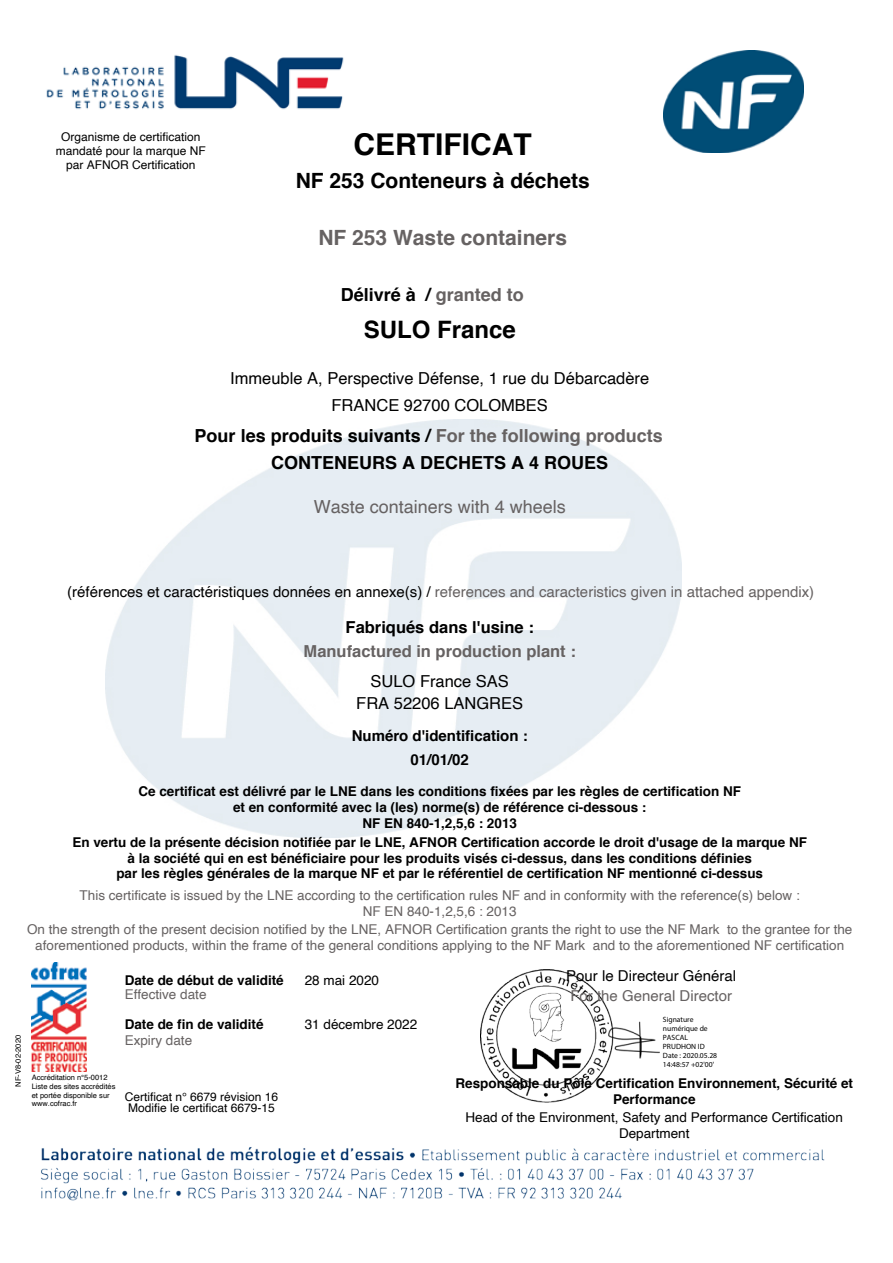
<style>
.page{position:relative;width:893px;height:1263px;background:#fff}
.page>*{position:absolute;margin:0;border:0;box-sizing:border-box;transform-origin:0 0}
.t1{font:700 30px "Helvetica";color:#000}
.t2{font:700 24px "Helvetica";color:#000}
.t3{font:700 21px "Helvetica";color:#000}
.t4{font:700 21px "Helvetica";color:#666262}
.t5{font:700 18px/27px "Helvetica";color:#000}
.t6{font:18px "Helvetica";color:#666262}
.t7{font:16.5px/27px "Helvetica";color:#000;text-align:center}
.t8{font:700 16.5px "Helvetica";color:#666262}
.t9{font:700 16.5px "Helvetica";color:#000}
.t10{font:15px "Helvetica";color:#666262}
.t11{font:700 15px/24px "Helvetica";color:#000;text-align:center}
.t12{font:15px "Helvetica";color:#000}
.t13{font:700 13.5px/15.5px "Helvetica";color:#000;text-align:center}
.t14{font:13.5px/16.5px "Helvetica";color:#666262;text-align:center}
.t15{font:13.5px/15.5px "Helvetica";color:#000;text-align:center}
.t16{font:12px/14px "Helvetica";color:#000}
.t17{font:7.65px/9.1px "Myriad Pro";color:#000}
.t18{font:7.5px/8.7px "Helvetica";color:#000}
.s1{color:#666262}
.s2{color:#000}
</style>
<div class="page">
<img style="left:480px;top:970px;width:131px;height:133px">
<img style="left:46px;top:55px;width:298px;height:55px">
<img style="left:663px;top:50px;width:141px;height:102px">
<img style="left:32px;top:962px;width:55px;height:110px">
<img style="left:41px;top:1147px;width:784px;height:54px">
<img style="left:606px;top:1017px;width:54px;height:50px">
<p class="t16" style="left:56px;top:130px;width:152px;text-align:center">Organisme de certification mandaté pour la marque NF par AFNOR Certification</p>
<h1 class="t1" style="left:354px;top:120px;width:180px">CERTIFICAT</h1>
<h3 class="t3" style="left:296px;top:164px;width:296px">NF 253 Conteneurs à déchets</h3>
<h3 class="t4" style="left:318px;top:221px;width:250px">NF 253 Waste containers</h3>
<h3 class="t5" style="left:341px;top:281px;width:185px">Délivré à / <span class="s1">granted to</span></h3>
<h2 class="t2" style="left:364px;top:310px;width:154px">SULO France</h2>
<p class="t7" style="left:230px;top:365px;width:421px">Immeuble A, Perspective Défense, 1 rue du Débarcadère<br>FRANCE 92700 COLOMBES</p>
<h3 class="t5" style="left:271px;top:422px;width:393px;text-indent:-77px">Pour les produits suivants / <span class="s1">For the following products<br></span>CONTENEURS A DECHETS A 4 ROUES</h3>
<h3 class="t6" style="left:314px;top:492px;width:254px">Waste containers with 4 wheels</h3>
<p class="t10" style="left:67px;top:580px;width:748px"><span class="s2">(références et caractéristiques données en annexe(s) /</span> references and caracteristics given in attached appendix)</p>
<p class="t9" style="left:346px;top:614px;width:190px">Fabriqués dans l'usine :</p>
<p class="t8" style="left:304px;top:638px;width:274px">Manufactured in production plant :</p>
<p class="t7" style="left:356px;top:670px;width:168px;line-height:22.5px">SULO France SAS<br>FRA 52206 LANGRES</p>
<p class="t11" style="left:352px;top:724px;width:178px">Numéro d'identification :<br>01/01/02</p>
<p class="t13" style="left:138px;top:784px;width:604px">Ce certificat est délivré par le LNE dans les conditions fixées par les règles de certification NF et en conformité avec la (les) norme(s) de référence ci-dessous :<br>NF EN 840-1,2,5,6 : 2013</p>
<p class="t13" style="left:72px;top:835px;width:736px">En vertu de la présente décision notifiée par le LNE, AFNOR Certification accorde le droit d'usage de la marque NF à la société qui en est bénéficiaire pour les produits visés ci-dessus, dans les conditions définies<br>par les règles générales de la marque NF et par le référentiel de certification NF mentionné ci-dessus</p>
<p class="t14" style="left:80px;top:887px;width:722px">This certificate is issued by the LNE according to the certification rules NF and in conformity with the reference(s) below :<br>NF EN 840-1,2,5,6 : 2013</p>
<p class="t14" style="left:27px;top:922px;width:827px;line-height:15.5px">On the strength of the present decision notified by the LNE, AFNOR Certification grants the right to use the NF Mark to the grantee for the aforementioned products, within the frame of the general conditions applying to the NF Mark and to the aforementioned NF certification</p>
<p class="t18" style="left:14px;top:1087px;width:53px;rotate:-90deg">NF-V8-02-2020</p>
<p class="t13" style="left:125px;top:973px;width:161px">Date de début de validité</p>
<p class="t14" style="left:125px;top:986px;width:83px">Effective date</p>
<p class="t14" style="left:125px;top:1033px;width:69px">Expiry date</p>
<p class="t13" style="left:125px;top:1017px;width:140px">Date de fin de validité</p>
<p class="t18" style="left:32px;top:1073px;width:85px">Accréditation n°5-0012<br>Liste des sites accrédités et portée disponible sur www.cofrac.fr</p>
<p class="t16" style="left:125px;top:1092px;width:155px;line-height:10.5px">Certificat n° 6679 révision 16<br>Modifie le certificat 6679-15</p>
<p class="t15" style="left:305px;top:973px;width:76px">28 mai 2020</p>
<p class="t15" style="left:305px;top:1017px;width:114px">31 décembre 2022</p>
<p class="t12" style="left:566px;top:964px;width:172px">Pour le Directeur Général</p>
<p class="t10" style="left:570px;top:984px;width:163px">For the General Director</p>
<p class="t17" style="left:663px;top:1014px;width:56px">Signature numérique de<br>PASCAL<br>PRUDHON ID<br>Date : 2020.05.28<br>14:48:57 +02'00'</p>
<p class="t13" style="left:455px;top:1076px;width:399px">Responsable du Pôle Certification Environnement, Sécurité et<br>Performance</p>
<p class="t15" style="left:465px;top:1110px;width:379px">Head of the Environment, Safety and Performance Certification<br>Department</p>
</div>
